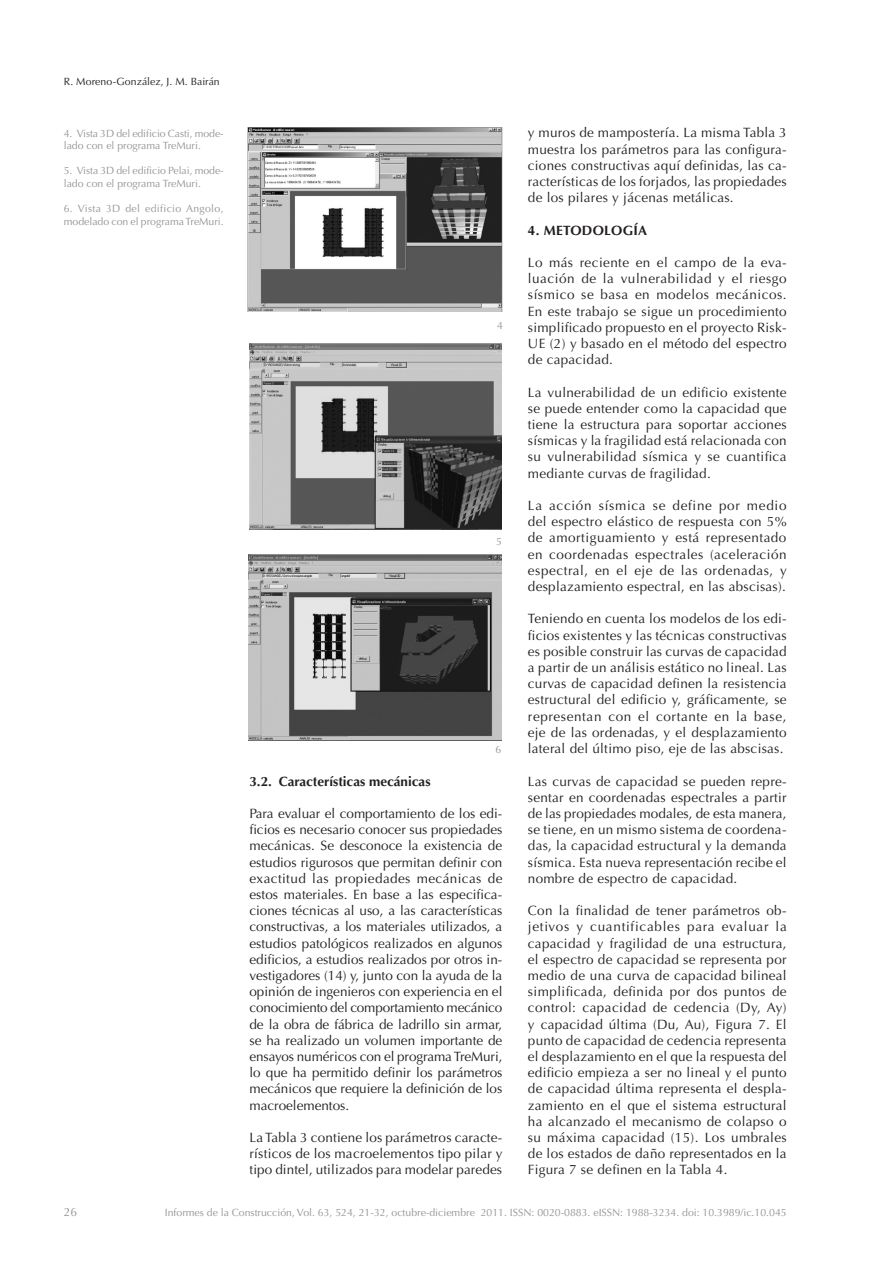
<style>
.page{position:relative;width:893px;height:1263px;background:#fff}
.page>*{position:absolute;margin:0;border:0;box-sizing:border-box;transform-origin:0 0}
.t1{font:13.5px/16.2px "Optima LT";letter-spacing:.02em;color:#231f20;text-align:justify}
.t2{font:700 13.5px "Optima LT";color:#231f20}
.t3{font:700 13.5px "Optima LT";letter-spacing:.02em;color:#231f20}
.t4{font:12px "Optima LT";color:#939598}
.t5{font:10.5px/12.6px "Optima LT";color:#939598}
.t6{font:10.5px "Optima LT";letter-spacing:.005em;color:#231f20}
</style>
<div class="page">
<img style="left:248px;top:128px;width:255px;height:183px">
<img style="left:250px;top:343px;width:252px;height:186px">
<img style="left:249px;top:555px;width:253px;height:185px">
<p class="t6" style="left:64px;top:75px;width:158px">R. Moreno-González, J. M. Bairán</p>
<p class="t5" style="left:64px;top:127px;width:161px">4. Vista 3D del edificio Casti, mode&shy;lado con el programa TreMuri.</p>
<p class="t5" style="left:64px;top:165px;width:161px">5. Vista 3D del edificio Pelai, mode&shy;lado con el programa TreMuri.</p>
<p class="t5" style="left:64px;top:203px;width:161px">6. Vista 3D del edificio Angolo, modelado con el programa TreMuri.</p>
<p class="t5" style="left:497px;top:320px;width:7px">4</p>
<p class="t5" style="left:496px;top:536px;width:7px">5</p>
<p class="t5" style="left:496px;top:743px;width:7px">6</p>
<p class="t2" style="left:249px;top:773px;width:183px">3.2. Características mecánicas</p>
<p class="t1" style="left:249px;top:805px;width:255px">Para evaluar el comportamiento de los edi&shy;ficios es necesario conocer sus propiedades mecánicas. Se desconoce la existencia de estudios rigurosos que permitan definir con exactitud las propiedades mecánicas de estos materiales. En base a las especifica&shy;ciones técnicas al uso, a las características constructivas, a los materiales utilizados, a estudios patológicos realizados en algunos edificios, a estudios realizados por otros in&shy;vestigadores (14) y, junto con la ayuda de la opinión de ingenieros con experiencia en el conocimiento del comportamiento mecánico de la obra de fábrica de ladrillo sin armar, se ha realizado un volumen importante de ensayos numéricos con el programa TreMuri, lo que ha permitido definir los parámetros mecánicos que requiere la definición de los macroelementos.</p>
<p class="t1" style="left:249px;top:1129px;width:254px">La Tabla 3 contiene los parámetros caracte&shy;rísticos de los macroelementos tipo pilar y tipo dintel, utilizados para modelar paredes</p>
<p class="t1" style="left:528px;top:125px;width:260px">y muros de mampostería. La misma Tabla 3 muestra los parámetros para las configura&shy;ciones constructivas aquí definidas, las ca&shy;racterísticas de los forjados, las propiedades de los pilares y jácenas metálicas.</p>
<p class="t3" style="left:528px;top:222px;width:121px">4. METODOLOGÍA</p>
<p class="t1" style="left:528px;top:255px;width:260px">Lo más reciente en el campo de la eva&shy;luación de la vulnerabilidad y el riesgo sísmico se basa en modelos mecánicos.<br>En este trabajo se sigue un procedimiento simplificado propuesto en el proyecto Risk-UE (2) y basado en el método del espectro de capacidad.</p>
<p class="t1" style="left:528px;top:384px;width:260px">La vulnerabilidad de un edificio existente se puede entender como la capacidad que tiene la estructura para soportar acciones sísmicas y la fragilidad está relacionada con su vulnerabilidad sísmica y se cuantifica mediante curvas de fragilidad.</p>
<p class="t1" style="left:528px;top:498px;width:260px">La acción sísmica se define por medio del espectro elástico de respuesta con 5% de amortiguamiento y está representado en coordenadas espectrales (aceleración espectral, en el eje de las ordenadas, y desplazamiento espectral, en las abscisas).</p>
<p class="t1" style="left:528px;top:611px;width:260px">Teniendo en cuenta los modelos de los edi&shy;ficios existentes y las técnicas constructivas es posible construir las curvas de capacidad a partir de un análisis estático no lineal. Las curvas de capacidad definen la resistencia estructural del edificio y, gráficamente, se representan con el cortante en la base, eje de las ordenadas, y el desplazamiento lateral del último piso, eje de las abscisas.</p>
<p class="t1" style="left:528px;top:773px;width:260px">Las curvas de capacidad se pueden repre&shy;sentar en coordenadas espectrales a partir de las propiedades modales, de esta manera, se tiene, en un mismo sistema de coordena&shy;das, la capacidad estructural y la demanda sísmica. Esta nueva representación recibe el nombre de espectro de capacidad.</p>
<p class="t1" style="left:528px;top:903px;width:260px">Con la finalidad de tener parámetros ob&shy;jetivos y cuantificables para evaluar la capacidad y fragilidad de una estructura, el espectro de capacidad se representa por medio de una curva de capacidad bilineal simplificada, definida por dos puntos de control: capacidad de cedencia (Dy, Ay) y capacidad última (Du, Au), Figura 7. El punto de capacidad de cedencia representa el desplazamiento en el que la respuesta del edificio empieza a ser no lineal y el punto de capacidad última representa el despla&shy;zamiento en el que el sistema estructural ha alcanzado el mecanismo de colapso o su máxima capacidad (15). Los umbrales de los estados de daño representados en la Figura 7 se definen en la Tabla 4.</p>
<p class="t4" style="left:64px;top:1205px;width:15px">26</p>
<p class="t5" style="left:165px;top:1206px;width:623px">Informes de la Construcción, Vol. 63, 524, 21-32, octubre-diciembre 2011. ISSN: 0020-0883. eISSN: 1988-3234. doi: 10.3989/ic.10.045</p>
</div>
